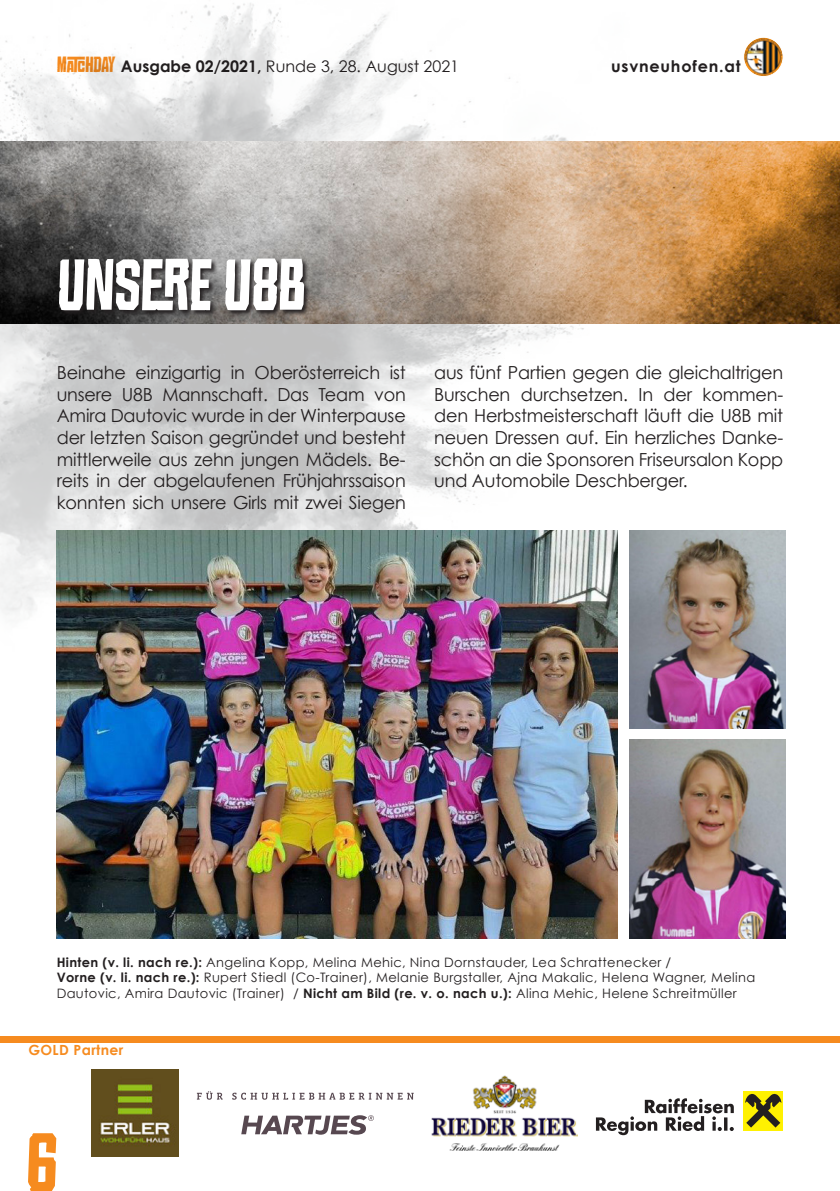
<style>
.page{position:relative;width:840px;height:1191px;background:#fff}
.page>*{position:absolute;margin:0;border:0;box-sizing:border-box;transform-origin:0 0}
.t1{font:92px "Croteau";color:#f68b1f}
.t2{font:80px "Croteau";color:#fff}
.t3{font:24px "Croteau";letter-spacing:-.01em;color:#f68b1f}
.t4{font:18px/21.6px "Century Gothic";letter-spacing:-.01em;color:#231f20;text-align:justify}
.t5{font:16px "Century Gothic";color:#231f20}
.t6{font:700 16px "Century Gothic";letter-spacing:.05em;color:#231f20}
.t7{font:700 14px "Century Gothic";letter-spacing:.025em;color:#f68b1f}
.t8{font:13px/15.6px "Century Gothic";letter-spacing:.025em;color:#231f20}
.s1{font-weight:700}
</style>
<div class="page">
<img style="left:743px;top:37px;width:39px;height:40px;border-radius:20px">
<div style="left:743px;top:37px;width:39px;height:40px;border:1px solid #fff;border-radius:50%"></div>
<img style="left:0;top:3px;width:629px;height:732px">
<div style="left:0;top:1035px;width:839px;height:7px;background:#f68b1f"></div>
<img style="left:0;top:142px;width:839px;height:181px">
<svg style="left:58px;top:257px;width:253px;height:60px;background:#424040"></svg>
<img style="left:92px;top:1069px;width:86px;height:87px">
<img style="left:431px;top:1075px;width:146px;height:75px">
<svg style="left:197px;top:1091px;width:216px;height:8px"></svg>
<svg style="left:241px;top:1115px;width:132px;height:19px"></svg>
<div style="left:742px;top:1090px;width:40px;height:40px;background:#fff101"></div>
<svg style="left:595px;top:1098px;width:138px;height:37px"></svg>
<svg style="left:745px;top:1093px;width:35px;height:34px"></svg>
<img style="left:57px;top:530px;width:560px;height:408px">
<img style="left:629px;top:530px;width:155px;height:199px">
<img style="left:629px;top:740px;width:155px;height:198px">
<h3 class="t3" style="left:57px;top:54px;width:60px">MATCHDAY</h3>
<p class="t5" style="left:121px;top:57px;width:339px"><span class="s1">Ausgabe 02/2021,</span> Runde 3, 28. August 2021</p>
<p class="t6" style="left:610px;top:56px;width:131px">usvneuhofen.at</p>
<h2 class="t2" style="left:57px;top:251px;width:250px">UNSERE U8B</h2>
<p class="t4" style="left:57px;top:361px;width:350px">Beinahe einzigartig in Oberösterreich ist unsere U8B Mannschaft. Das Team von Amira Dautovic wurde in der Winterpause der letzten Saison gegründet und besteht mittlerweile aus zehn jungen Mädels. Be&shy;reits in der abgelaufenen Frühjahrssaison konnten sich unsere Girls mit zwei Siegen</p>
<p class="t4" style="left:434px;top:361px;width:350px">aus fünf Partien gegen die gleichaltrigen Burschen durchsetzen. In der kommen&shy;den Herbstmeisterschaft läuft die U8B mit neuen Dressen auf. Ein herzliches Danke&shy;schön an die Sponsoren Friseursalon Kopp und Automobile Deschberger.</p>
<p class="t8" style="left:57px;top:954px;width:699px"><span class="s1">Hinten (v. li. nach re.):</span> Angelina Kopp, Melina Mehic, Nina Dornstauder, Lea Schrattenecker /<br><span class="s1">Vorne (v. li. nach re.):</span> Rupert Stiedl (Co-Trainer), Melanie Burgstaller, Ajna Makalic, Helena Wagner, Melina<br>Dautovic, Amira Dautovic (Trainer) / <span class="s1">Nicht am Bild (re. v. o. nach u.):</span> Alina Mehic, Helene Schreitmüller</p>
<p class="t7" style="left:28px;top:1041px;width:96px">GOLD Partner</p>
<h1 class="t1" style="left:25px;top:1123px;width:33px">6</h1>
</div>
